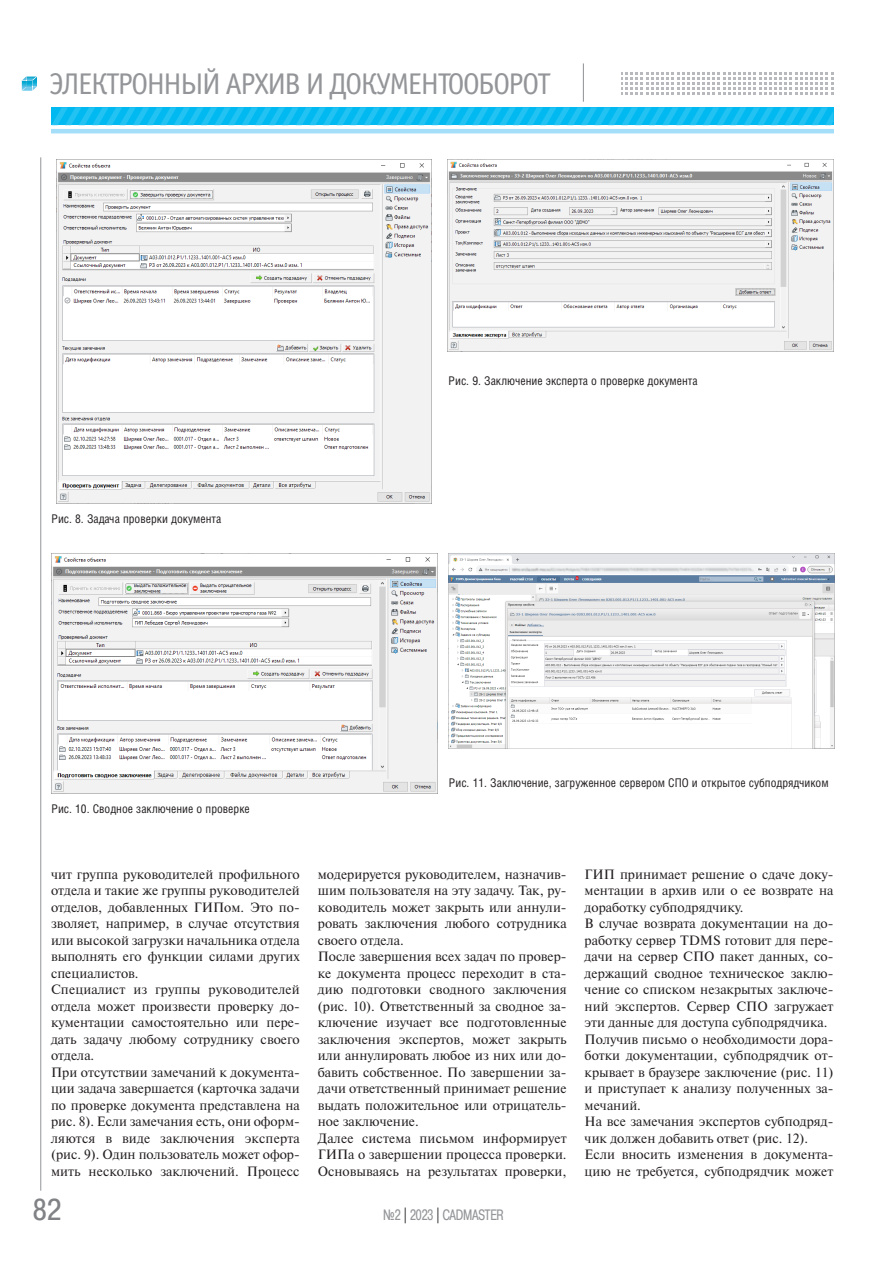
<style>
.page{position:relative;width:893px;height:1263px;background:#fff}
.page>*{position:absolute;margin:0;border:0;box-sizing:border-box;transform-origin:0 0}
.t1{font:30px "Officina Sans C";letter-spacing:-.05em;color:#939598}
.t2{font:30px "Pragmatica Cond C";color:#808285;scale:1.07 1}
.t3{font:15px "Pragmatica Cond C";color:#939598;scale:.9 1}
.t4{font:13.5px/16.5px "Newton C";color:#231f20}
.t5{font:12px "Helios Cond";color:#231f20}
.s1{color:#231f20}
</style>
<div class="page">
<svg style="left:21px;top:76px;width:16px;height:15px"></svg>
<hr style="left:583px;top:63px;width:1px;height:39px;background:#939598">
<svg style="left:621px;top:72px;width:212px;height:23px"></svg>
<svg style="left:51px;top:107px;width:782px;height:18px;background:#0fbcf1"></svg>
<hr style="left:51px;top:129px;width:782px;height:4px;background:#a4def8">
<hr style="left:40px;top:157px;width:1px;height:1034px;background:#939598">
<img style="left:56px;top:159px;width:376px;height:345px">
<img style="left:447px;top:159px;width:387px;height:192px">
<img style="left:51px;top:554px;width:386px;height:239px">
<img style="left:449px;top:554px;width:386px;height:194px">
<h1 class="t1" style="left:49px;top:67px;width:503px">ЭЛЕКТРОННЫЙ АРХИВ И ДОКУМЕНТООБОРОТ</h1>
<p class="t5" style="left:51px;top:511px;width:171px">Рис. 8. Задача проверки документа</p>
<p class="t5" style="left:51px;top:801px;width:200px">Рис. 10. Сводное заключение о проверке</p>
<p class="t5" style="left:449px;top:374px;width:251px">Рис. 9. Заключение эксперта о проверке документа</p>
<p class="t5" style="left:449px;top:775px;width:381px">Рис. 11. Заключение, загруженное сервером СПО и открытое субподрядчиком</p>
<p class="t4" style="left:51px;top:866px;width:250px">чит группа руководителей профильного отдела и такие же группы руководителей отделов, добавленных ГИПом. Это по&shy;зволяет, например, в случае отсутствия или высокой загрузки начальника отдела выполнять его функции силами других специалистов.<br>Специалист из группы руководителей отдела может произвести проверку до&shy;кументации самостоятельно или пере&shy;дать задачу любому сотруднику своего отдела.<br>При отсутствии замечаний к документа&shy;ции задача завершается (карточка задачи по проверке документа представлена на рис. 8). Если замечания есть, они оформ&shy;ляются в виде заключения эксперта (рис. 9). Один пользователь может офор&shy;мить несколько заключений. Процесс</p>
<p class="t4" style="left:318px;top:866px;width:250px">модерируется руководителем, назначив&shy;шим пользователя на эту задачу. Так, ру&shy;ководитель может закрыть или аннули&shy;ровать заключения любого сотрудника своего отдела.<br>После завершения всех задач по провер&shy;ке документа процесс переходит в ста&shy;дию подготовки сводного заключения (рис. 10). Ответственный за сводное за&shy;ключение изучает все подготовленные заключения экспертов, может закрыть или аннулировать любое из них или до&shy;бавить собственное. По завершении за&shy;дачи ответственный принимает решение выдать положительное или отрицатель&shy;ное заключение.<br>Далее система письмом информирует ГИПа о завершении процесса проверки.<br>Основываясь на результатах проверки,</p>
<p class="t4" style="left:585px;top:866px;width:250px">ГИП принимает решение о сдаче доку&shy;ментации в архив или о ее возврате на доработку субподрядчику.<br>В случае возврата документации на до&shy;работку сервер TDMS готовит для пере&shy;дачи на сервер СПО пакет данных, со&shy;держащий сводное техническое заклю&shy;чение со списком незакрытых заключе&shy;ний экспертов. Сервер СПО загружает эти данные для доступа субподрядчика.<br>Получив письмо о необходимости дора&shy;ботки документации, субподрядчик от&shy;крывает в браузере заключение (рис. 11) и приступает к анализу полученных за&shy;мечаний.<br>На все замечания экспертов субподряд&shy;чик должен добавить ответ (рис. 12).<br>Если вносить изменения в документа&shy;цию не требуется, субподрядчик может</p>
<h1 class="t2" style="left:33px;top:1192px;width:28px">82</h1>
<p class="t3" style="left:383px;top:1206px;width:135px">№2 <span class="s1">|</span> 2023 <span class="s1">|</span> CADMASTER</p>
</div>
